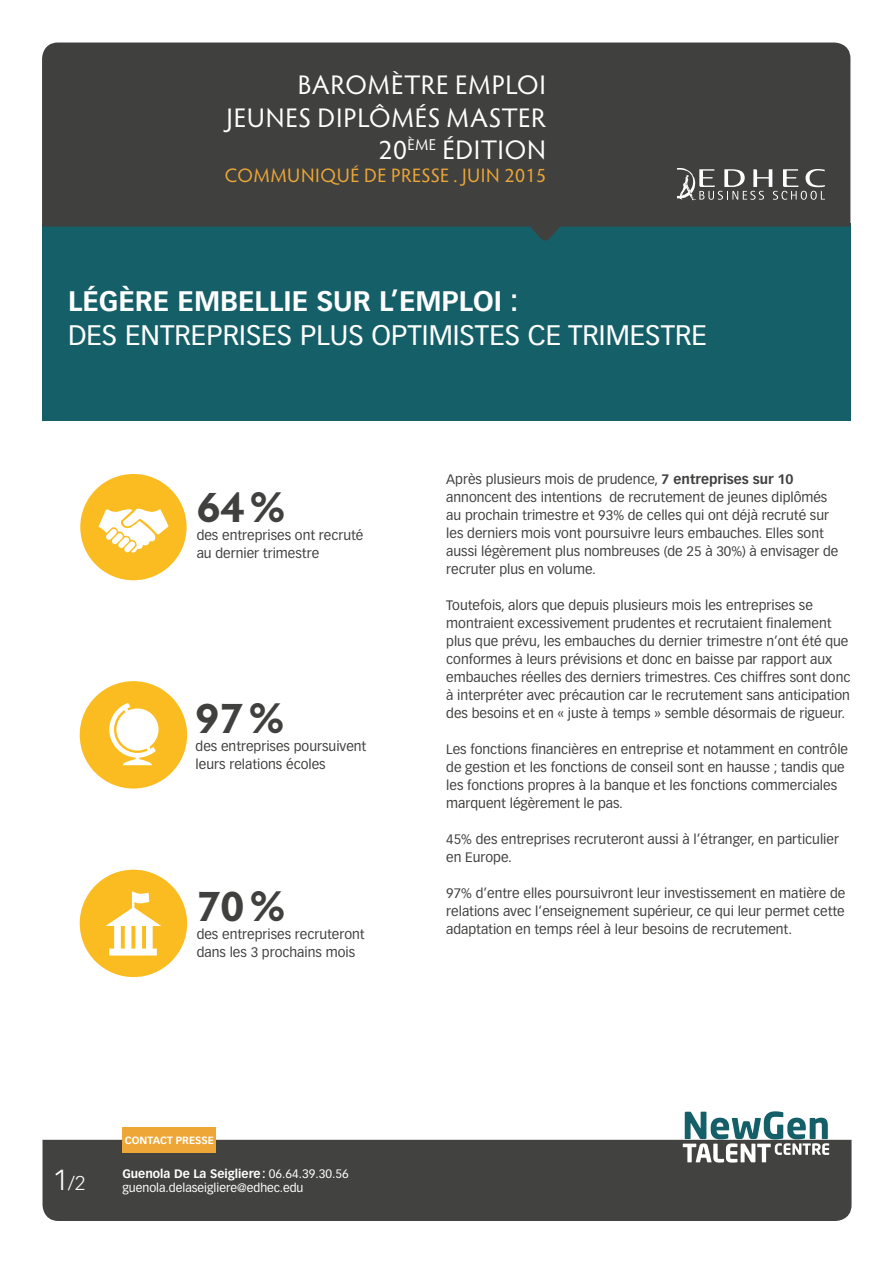
<style>
.page{position:relative;width:893px;height:1263px;background:#fff}
.page>*{position:absolute;margin:0;border:0;box-sizing:border-box;transform-origin:0 0}
.t1{font:700 43.5px "Hypatia Sans Pro";color:#40413f}
.t2{font:27.75px "Vectora LT Std";color:#fff}
.t3{font:700 27.75px "Vectora LT Std";color:#fff}
.t4{font:27px/32.4px "Hypatia Sans Pro";letter-spacing:.03em;color:#fff;text-align:right}
.t5{font:19.5px "Hypatia Sans Pro";letter-spacing:.025em;color:#eea736}
.t6{font:300 19.5px "Vectora LT Std";color:#fff}
.t7{font:13.5px/18px "Vectora LT Std";color:#40413f}
.t8{font:12px/14.4px "Vectora LT Std";color:#fff}
.t9{font:700 10.35px "Vectora LT Std";color:#fff}
.s1{font-size:28.5px}
.s2{font-weight:700}
</style>
<div class="page">
<div style="left:42px;top:223px;width:808px;height:198px;background:#156068"></div>
<svg style="left:42px;top:43px;width:808px;height:198px;background:#3c4342"></svg>
<div style="left:43px;top:1140px;width:808px;height:81px;background:#424240"></div>
<svg style="left:677px;top:168px;width:148px;height:32px;background:#6a6a69"></svg>
<svg style="left:683px;top:1111px;width:146px;height:51px"></svg>
<div style="left:122px;top:1127px;width:94px;height:25px;background:#eea736"></div>
<div style="left:80px;top:681px;width:107px;height:107px;background:#fabc20;border-radius:50%"></div>
<svg style="left:109px;top:703px;width:49px;height:62px"></svg>
<div style="left:80px;top:474px;width:107px;height:106px;background:#fabc20;border-radius:50%"></div>
<svg style="left:99px;top:509px;width:69px;height:43px"></svg>
<div style="left:80px;top:870px;width:107px;height:107px;background:#fabc20;border-radius:50%"></div>
<svg style="left:106px;top:891px;width:55px;height:64px"></svg>
<h3 class="t4" style="left:226px;top:68px;width:321px">BAROMÈTRE EMPLOI<br>JEUNES DIPLÔMÉS MASTER<br>20<sup>ÈME</sup> ÉDITION</h3>
<h3 class="t5" style="left:225px;top:163px;width:323px">COMMUNIQUÉ DE PRESSE . JUIN 2015</h3>
<h2 class="t3" style="left:68px;top:284px;width:452px">LÉGÈRE EMBELLIE SUR L’EMPLOI :</h2>
<h2 class="t2" style="left:68px;top:319px;width:640px">DES ENTREPRISES PLUS OPTIMISTES CE TRIMESTRE</h2>
<h1 class="t1" style="left:197px;top:477px;width:90px">64%</h1>
<p class="t7" style="left:197px;top:527px;width:168px">des entreprises ont recruté au dernier trimestre</p>
<h1 class="t1" style="left:196px;top:687px;width:90px">97%</h1>
<p class="t7" style="left:196px;top:737px;width:172px">des entreprises poursuivent leurs relations écoles</p>
<h1 class="t1" style="left:197px;top:875px;width:90px">70%</h1>
<p class="t7" style="left:197px;top:926px;width:170px">des entreprises recruteront dans les 3 prochains mois</p>
<h3 class="t6" style="left:53px;top:1172px;width:34px"><span class="s1">1</span>/2</h3>
<p class="t9" style="left:125px;top:1134px;width:91px">CONTACT PRESSE</p>
<p class="t8" style="left:122px;top:1166px;width:228px"><span class="s2">Guenola De La Seigliere:</span> 06.64.39.30.56 guenola.delaseigliere@edhec.edu</p>
<p class="t7" style="left:446px;top:471px;width:394px">Après plusieurs mois de prudence, <span class="s2">7 entreprises sur 10 </span>annoncent des intentions de recrutement de jeunes diplômés au prochain trimestre et 93% de celles qui ont déjà recruté sur les derniers mois vont poursuivre leurs embauches. Elles sont aussi légèrement plus nombreuses (de 25 à 30%) à envisager de recruter plus en volume.</p>
<p class="t7" style="left:446px;top:597px;width:406px">Toutefois, alors que depuis plusieurs mois les entreprises se montraient excessivement prudentes et recrutaient finalement plus que prévu, les embauches du dernier trimestre n’ont été que conformes à leurs prévisions et donc en baisse par rapport aux embauches réelles des derniers trimestres. Ces chiffres sont donc à interpréter avec précaution car le recrutement sans anticipation des besoins et en « juste à temps » semble désormais de rigueur.</p>
<p class="t7" style="left:446px;top:741px;width:403px">Les fonctions financières en entreprise et notamment en contrôle de gestion et les fonctions de conseil sont en hausse ; tandis que les fonctions propres à la banque et les fonctions commerciales marquent légèrement le pas.</p>
<p class="t7" style="left:446px;top:831px;width:394px">45% des entreprises recruteront aussi à l’étranger, en particulier en Europe.</p>
<p class="t7" style="left:446px;top:885px;width:401px;text-align:justify">97% d’entre elles poursuivront leur investissement en matière de relations avec l’enseignement supérieur, ce qui leur permet cette adaptation en temps réel à leur besoins de recrutement.</p>
</div>
